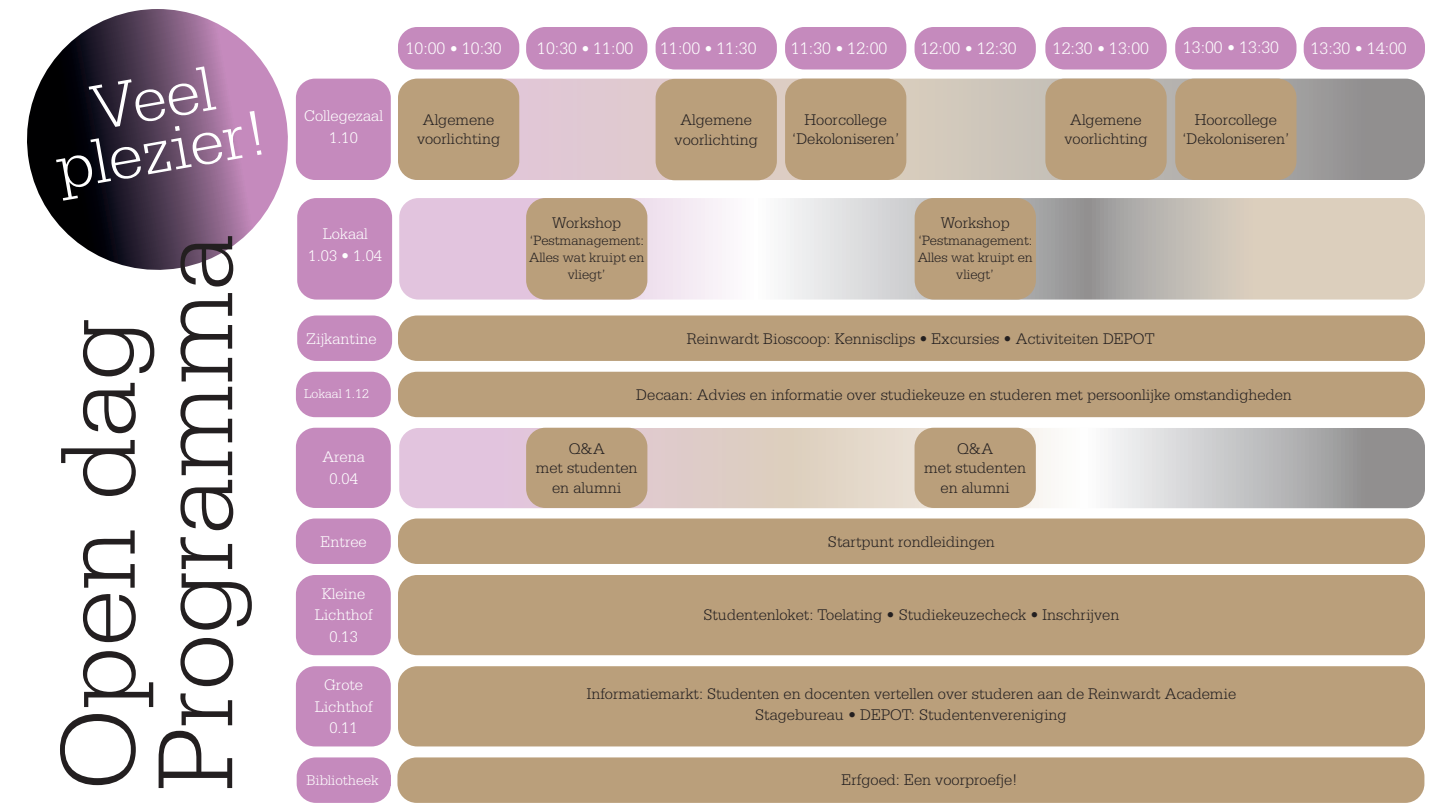
<style>
.page{position:relative;width:1440px;height:810px;background:#fff}
.page>*{position:absolute;margin:0;border:0;box-sizing:border-box;transform-origin:0 0}
.t1{font:300 112.5px "Serifa Std";color:#231f20}
.t2{font:300 67.5px "Serifa Std";color:#fff}
.Paragraph_Style_1{font:300 17.62px "Serifa Std";color:#fff}
.t3{font:300 16.27px/19.6px "Serifa Std";color:#231f20;text-align:center}
.t4{font:300 16.27px/21.8px "Serifa Std";color:#fff;text-align:center}
.t5{font:300 14.92px "Serifa Std";color:#fff}
.t6{font:300 14.25px/17.1px "Serifa Std";color:#231f20;text-align:center}
.t7{font:300 13.58px "Serifa Std";color:#fff}
.s1{font-size:16.27px}
</style>
<div class="page">
<svg style="left:27px;top:9px;width:271px;height:261px"></svg>
<div style="left:398px;top:27px;width:121px;height:43px;background:#c58abd;border-radius:19px"></div>
<div style="left:656px;top:27px;width:121px;height:43px;background:#c58abd;border-radius:19px"></div>
<div style="left:915px;top:27px;width:121px;height:43px;background:#c58abd;border-radius:19px"></div>
<div style="left:1175px;top:27px;width:122px;height:43px;background:#c58abd;border-radius:19px"></div>
<div style="left:526px;top:27px;width:121px;height:43px;background:#c58abd;border-radius:19px"></div>
<div style="left:785px;top:27px;width:121px;height:43px;background:#c58abd;border-radius:19px"></div>
<div style="left:1045px;top:27px;width:122px;height:43px;background:#c58abd;border-radius:19px"></div>
<div style="left:1304px;top:27px;width:121px;height:43px;background:#c58abd;border-radius:19px"></div>
<div style="left:296px;top:666px;width:95px;height:80px;background:#c58abd;border-radius:19px"></div>
<div style="left:398px;top:666px;width:1027px;height:80px;background:#ba9f7b;border-radius:19px"></div>
<div style="left:296px;top:575px;width:95px;height:80px;background:#c58abd;border-radius:19px"></div>
<div style="left:398px;top:575px;width:1027px;height:80px;background:#ba9f7b;border-radius:19px"></div>
<div style="left:398px;top:519px;width:1027px;height:45px;background:#ba9f7b;border-radius:19px"></div>
<div style="left:296px;top:519px;width:95px;height:45px;background:#c58abd;border-radius:19px"></div>
<svg style="left:399px;top:428px;width:1026px;height:80px;background:#d4caca"></svg>
<div style="left:526px;top:428px;width:121px;height:80px;background:#ba9f7b;border-radius:19px"></div>
<div style="left:915px;top:428px;width:121px;height:80px;background:#ba9f7b;border-radius:19px"></div>
<div style="left:296px;top:428px;width:95px;height:80px;background:#c58abd;border-radius:19px"></div>
<div style="left:398px;top:372px;width:1027px;height:45px;background:#ba9f7b;border-radius:19px"></div>
<div style="left:296px;top:372px;width:95px;height:45px;background:#c58abd;border-radius:19px"></div>
<div style="left:398px;top:315px;width:1027px;height:46px;background:#ba9f7b;border-radius:19px"></div>
<div style="left:297px;top:315px;width:95px;height:46px;background:#c58abd;border-radius:19px"></div>
<div style="left:297px;top:198px;width:95px;height:102px;background:#c58abd;border-radius:19px"></div>
<div style="left:296px;top:79px;width:95px;height:101px;background:#c58abd;border-radius:19px"></div>
<svg style="left:399px;top:79px;width:1026px;height:101px;background:#c3b8b6"></svg>
<div style="left:398px;top:79px;width:121px;height:101px;background:#ba9f7b;border-radius:19px"></div>
<div style="left:656px;top:79px;width:121px;height:101px;background:#ba9f7b;border-radius:19px"></div>
<div style="left:1045px;top:79px;width:122px;height:101px;background:#ba9f7b;border-radius:19px"></div>
<div style="left:785px;top:79px;width:121px;height:101px;background:#ba9f7b;border-radius:19px"></div>
<div style="left:1175px;top:79px;width:122px;height:101px;background:#ba9f7b;border-radius:19px"></div>
<svg style="left:399px;top:198px;width:1026px;height:102px;background:#d7cdcd"></svg>
<div style="left:526px;top:198px;width:121px;height:102px;background:#ba9f7b;border-radius:19px"></div>
<div style="left:397px;top:757px;width:1027px;height:46px;background:#ba9f7b;border-radius:19px"></div>
<div style="left:297px;top:757px;width:94px;height:46px;background:#c58abd;border-radius:19px"></div>
<div style="left:915px;top:198px;width:121px;height:102px;background:#ba9f7b;border-radius:19px"></div>
<p class="t2" style="left:85px;top:72px;width:125px;rotate:-10deg">Veel</p>
<p class="t2" style="left:50px;top:131px;width:215px;rotate:-10deg">plezier!</p>
<p class="t1" style="left:133px;top:790px;width:558px;rotate:-90deg">Programma</p>
<p class="t1" style="left:35px;top:790px;width:474px;rotate:-90deg">Open dag</p>
<p class="t4" style="left:304px;top:105px;width:80px">Collegezaal</p>
<p class="t4" style="left:329px;top:127px;width:30px">1.10</p>
<p class="Paragraph_Style_1" style="left:406px;top:38px;width:98px">10:00 <span class="s1">•</span> 10:30</p>
<p class="Paragraph_Style_1" style="left:537px;top:38px;width:98px">10:30 <span class="s1">•</span> 11:00</p>
<p class="Paragraph_Style_1" style="left:660px;top:38px;width:98px">11:00 <span class="s1">•</span> 11:30</p>
<p class="Paragraph_Style_1" style="left:791px;top:38px;width:98px">11:30 <span class="s1">•</span> 12:00</p>
<p class="Paragraph_Style_1" style="left:921px;top:38px;width:98px">12:00 <span class="s1">•</span> 12:30</p>
<p class="Paragraph_Style_1" style="left:1053px;top:38px;width:98px">12:30 <span class="s1">•</span> 13:00</p>
<p class="Paragraph_Style_1" style="left:1183px;top:38px;width:98px">13:00 <span class="s1">•</span> 13:30</p>
<p class="Paragraph_Style_1" style="left:1311px;top:38px;width:98px">13:30 <span class="s1">•</span> 14:00</p>
<p class="t3" style="left:417px;top:110px;width:85px">Algemene voorlichting</p>
<p class="t3" style="left:805px;top:110px;width:84px">Hoorcollege</p>
<p class="t3" style="left:675px;top:110px;width:85px">Algemene voorlichting</p>
<p class="t3" style="left:1064px;top:110px;width:85px">Algemene voorlichting</p>
<p class="t3" style="left:792px;top:129px;width:109px">‘Dekoloniseren’</p>
<p class="t3" style="left:1195px;top:110px;width:84px">Hoorcollege</p>
<p class="t3" style="left:1182px;top:129px;width:109px">‘Dekoloniseren’</p>
<p class="t4" style="left:323px;top:223px;width:47px">Lokaal</p>
<p class="t4" style="left:309px;top:245px;width:75px">1.03 • 1.04</p>
<p class="t4" style="left:306px;top:328px;width:72px">Zijkantine</p>
<p class="t3" style="left:552px;top:214px;width:71px">Workshop</p>
<p class="t6" style="left:529px;top:232px;width:117px">‘Pestmanagement:<br>Alles wat kruipt en vliegt’</p>
<p class="t3" style="left:941px;top:214px;width:71px">Workshop</p>
<p class="t6" style="left:918px;top:232px;width:117px">‘Pestmanagement:<br>Alles wat kruipt en vliegt’</p>
<p class="t3" style="left:687px;top:329px;width:469px">Reinwardt Bioscoop: Kennisclips • Excursies • Activiteiten DEPOT</p>
<p class="t7" style="left:304px;top:386px;width:66px">Lokaal 1.12</p>
<p class="t3" style="left:636px;top:385px;width:657px">Decaan: Advies en informatie over studiekeuze en studeren met persoonlijke omstandigheden</p>
<p class="t4" style="left:322px;top:446px;width:44px">Arena<br>0.04</p>
<p class="t3" style="left:569px;top:439px;width:38px">Q&amp;A</p>
<p class="t3" style="left:536px;top:458px;width:103px">met studenten</p>
<p class="t3" style="left:552px;top:478px;width:71px">en alumni</p>
<p class="t3" style="left:957px;top:439px;width:38px">Q&amp;A</p>
<p class="t3" style="left:924px;top:458px;width:103px">met studenten</p>
<p class="t3" style="left:941px;top:478px;width:71px">en alumni</p>
<p class="t4" style="left:321px;top:531px;width:48px">Entree</p>
<p class="t3" style="left:828px;top:532px;width:169px">Startpunt rondleidingen</p>
<p class="t4" style="left:315px;top:583px;width:59px">Kleine<br>Lichthof<br>0.13</p>
<p class="t3" style="left:703px;top:606px;width:418px">Studentenloket: Toelating • Studiekeuzecheck • Inschrijven</p>
<p class="t4" style="left:315px;top:674px;width:59px">Grote<br>Lichthof<br>0.11</p>
<p class="t3" style="left:587px;top:684px;width:651px">Informatiemarkt: Studenten en docenten vertellen over studeren aan de Reinwardt Academie</p>
<p class="t3" style="left:755px;top:705px;width:313px">Stagebureau • DEPOT: Studentenvereniging</p>
<p class="t5" style="left:306px;top:771px;width:74px">Bibliotheek</p>
<p class="t3" style="left:842px;top:771px;width:178px">Erfgoed: Een voorproefje!</p>
</div>
